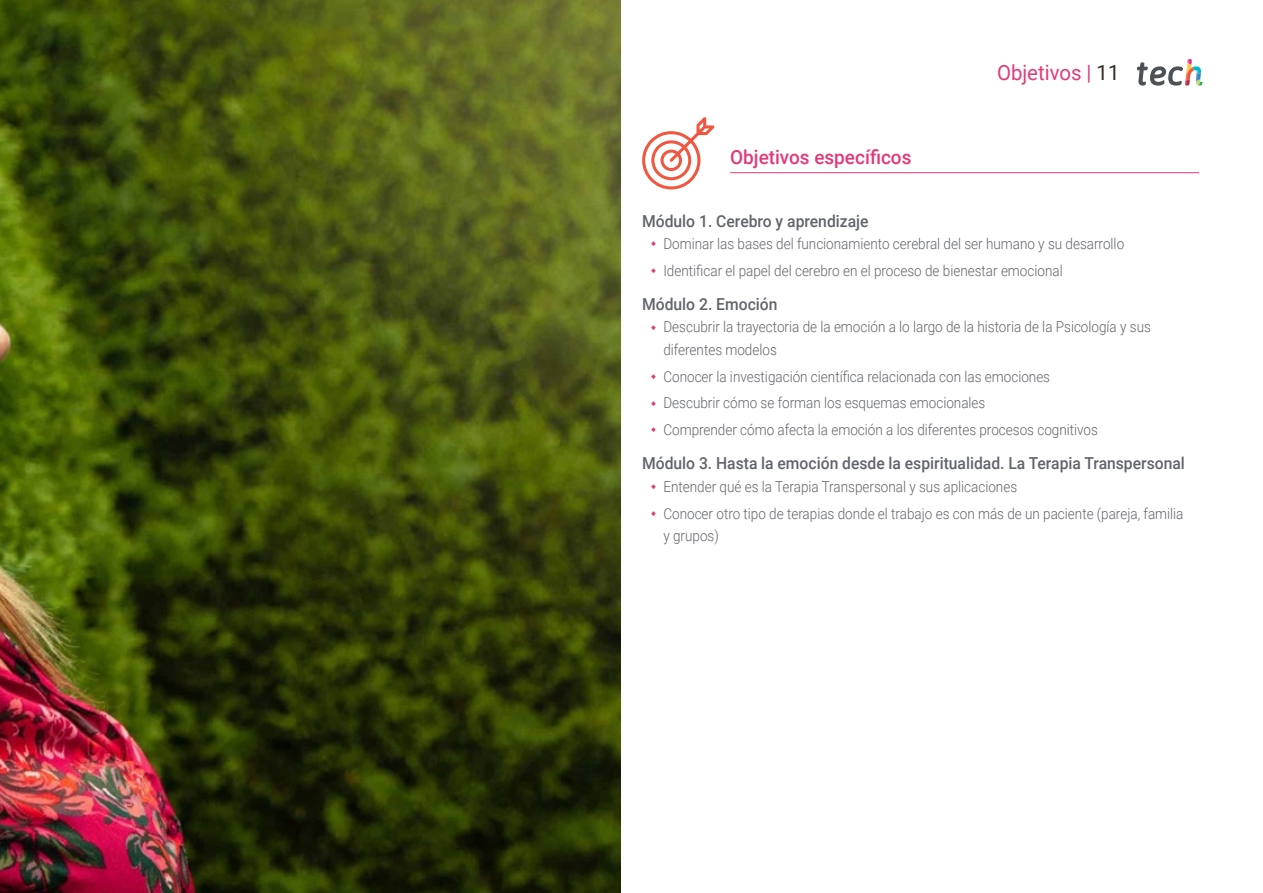
<style>
.page{position:relative;width:1263px;height:893px;background:#fff}
.page>*{position:absolute;margin:0;border:0;box-sizing:border-box;transform-origin:0 0}
.t1{font:21px "Roboto";color:#e23a79}
.t2{font:500 19.5px "Roboto";color:#e23a79}
.t3{font:500 16.5px "Roboto";color:#61646a;scale:.95 1}
.t4{font:300 15px/26.7px "Roboto";color:#61646a;scale:.9 1}
.s1{color:#312e20}
</style>
<div class="page">
<hr style="left:730px;top:172px;width:469px;height:1px;background:#e23a79">
<svg style="left:642px;top:117px;width:72px;height:72px"></svg>
<img style="left:0;top:0;width:621px;height:893px">
<svg style="left:1137px;top:59px;width:65px;height:27px"></svg>
<h2 class="t2" style="left:730px;top:144px;width:183px">Objetivos específicos</h2>
<h1 class="t1" style="left:997px;top:57px;width:124px">Objetivos | <span class="s1">11</span></h1>
<p class="t3" style="left:642px;top:209px;width:240px">Módulo 1. Cerebro y aprendizaje</p>
<p class="t4" style="left:663px;top:230px;width:513px">Dominar las bases del funcionamiento cerebral del ser humano y su desarrollo<br>Identificar el papel del cerebro en el proceso de bienestar emocional</p>
<p class="t3" style="left:642px;top:293px;width:144px">Módulo 2. Emoción</p>
<p class="t4" style="left:663px;top:315px;width:543px;line-height:22.5px">Descubrir la trayectoria de la emoción a lo largo de la historia de la Psicología y sus diferentes modelos</p>
<p class="t4" style="left:663px;top:362px;width:484px">Conocer la investigación científica relacionada con las emociones<br>Descubrir cómo se forman los esquemas emocionales<br>Comprender cómo afecta la emoción a los diferentes procesos cognitivos</p>
<p class="t3" style="left:642px;top:452px;width:573px">Módulo 3. Hasta la emoción desde la espiritualidad. La Terapia Transpersonal</p>
<p class="t4" style="left:663px;top:473px;width:579px">Entender qué es la Terapia Transpersonal y sus aplicaciones<br>Conocer otro tipo de terapias donde el trabajo es con más de un paciente (pareja, familia</p>
<p class="t4" style="left:663px;top:522px;width:63px">y grupos)</p>
</div>
